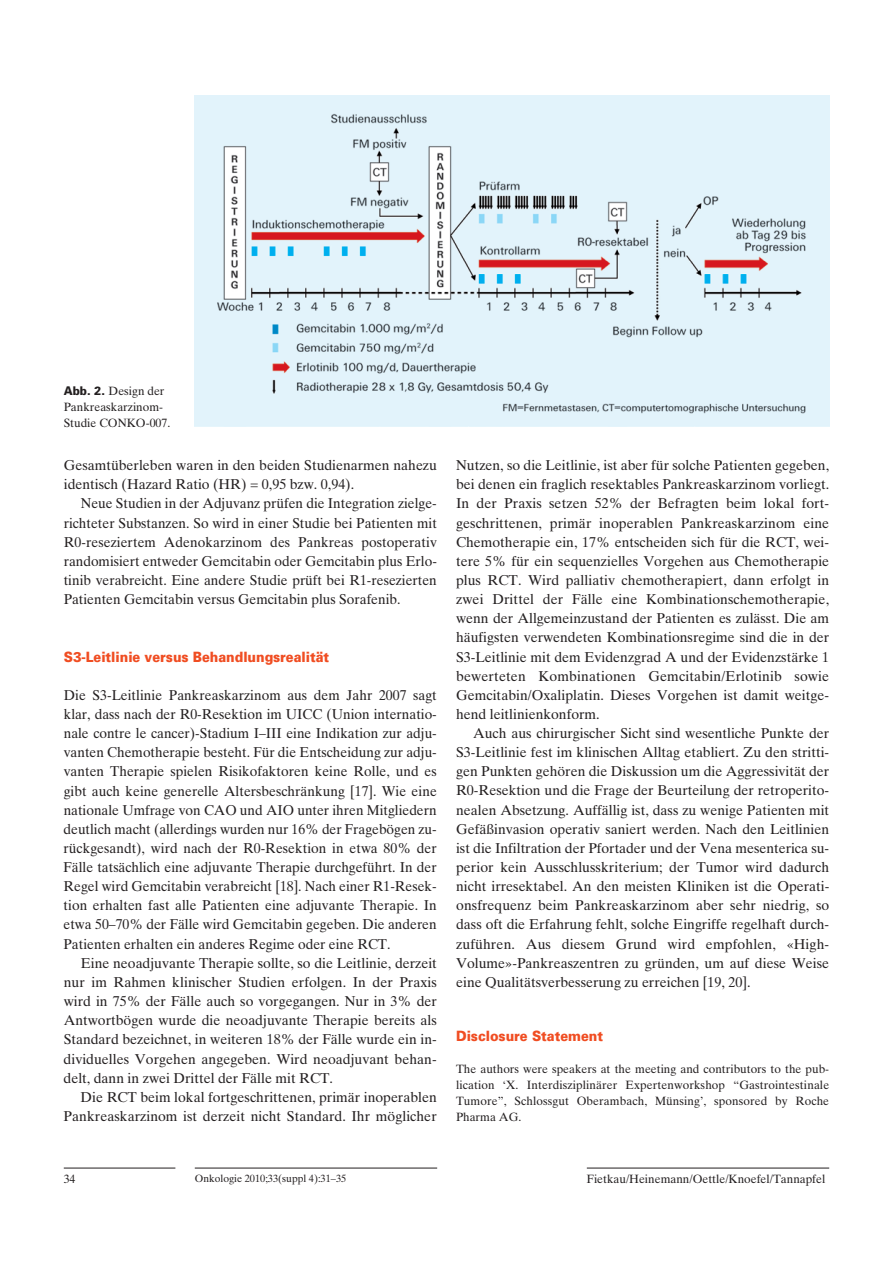
<style>
.page{position:relative;width:893px;height:1263px;background:#fff}
.page>*{position:absolute;margin:0;border:0;box-sizing:border-box;transform-origin:0 0}
.t1{font:14.25px/19.2px "Times Ten";color:#231f20;text-align:justify}
.t2{font:14.25px/19.2px "Times Ten";color:#231f20;text-align:justify;scale:.96 1}
.t3{font:900 14.25px "Univers";color:#f04d22;scale:.9 1}
.t4{font:12px/15.9px "Times Ten";color:#231f20;text-align:justify}
.t5{font:10.5px "Times Ten";color:#231f20}
.s1{font-family:"Univers";font-weight:900}
</style>
<div class="page">
<hr style="left:64px;top:1168px;width:111px;height:1px;background:#231f20">
<hr style="left:195px;top:1168px;width:242px;height:1px;background:#231f20">
<hr style="left:587px;top:1168px;width:242px;height:1px;background:#231f20">
<img style="left:195px;top:96px;width:634px;height:331px">
<p class="t4" style="left:64px;top:383px;width:108px;text-align:left"><span class="s1">Abb. 2.</span> Design der<br>Pankreaskarzinom-<br>Studie CONKO-007.</p>
<p class="t1" style="left:64px;top:455px;width:375px">Gesamtüberleben waren in den beiden Studienarmen nahezu identisch (Hazard Ratio (HR) = 0,95 bzw. 0,94).</p>
<p class="t2" style="left:64px;top:494px;width:390px;text-indent:17px">Neue Studien in der Adjuvanz prüfen die Integration zielge&shy;richteter Substanzen. So wird in einer Studie bei Patienten mit R0-reseziertem Adenokarzinom des Pankreas postoperativ randomisiert entweder Gemcitabin oder Gemcitabin plus Erlo&shy;tinib verabreicht. Eine andere Studie prüft bei R1-resezierten Patienten Gemcitabin versus Gemcitabin plus Sorafenib.</p>
<p class="t3" style="left:64px;top:648px;width:296px">S3-Leitlinie versus Behandlungsrealität</p>
<p class="t2" style="left:64px;top:685px;width:390px">Die S3-Leitlinie Pankreaskarzinom aus dem Jahr 2007 sagt klar, dass nach der R0-Resektion im UICC (Union internatio&shy;nale contre le cancer)-Stadium I–III eine Indikation zur adju&shy;vanten Chemotherapie besteht. Für die Entscheidung zur adju&shy;vanten Therapie spielen Risikofaktoren keine Rolle, und es gibt auch keine generelle Altersbeschränkung [17]. Wie eine nationale Umfrage von CAO und AIO unter ihren Mitgliedern deutlich macht (allerdings wurden nur 16% der Fragebögen zu&shy;rückgesandt), wird nach der R0-Resektion in etwa 80% der Fälle tatsächlich eine adjuvante Therapie durchgeführt. In der Regel wird Gemcitabin verabreicht [18]. Nach einer R1-Resek&shy;tion erhalten fast alle Patienten eine adjuvante Therapie. In etwa 50–70% der Fälle wird Gemcitabin gegeben. Die anderen Patienten erhalten ein anderes Regime oder eine RCT.</p>
<p class="t1" style="left:64px;top:953px;width:375px;text-indent:17px">Eine neoadjuvante Therapie sollte, so die Leitlinie, derzeit nur im Rahmen klinischer Studien erfolgen. In der Praxis wird in 75% der Fälle auch so vorgegangen. Nur in 3% der Antwortbögen wurde die neoadjuvante Therapie bereits als Standard bezeichnet, in weiteren 18% der Fälle wurde ein in&shy;dividuelles Vorgehen angegeben. Wird neoadjuvant behan&shy;delt, dann in zwei Drittel der Fälle mit RCT.</p>
<p class="t1" style="left:64px;top:1087px;width:375px;text-align:right">Die RCT beim lokal fortgeschrittenen, primär inoperablen<br>Pankreaskarzinom ist derzeit nicht Standard. Ihr möglicher</p>
<p class="t1" style="left:456px;top:455px;width:375px">Nutzen, so die Leitlinie, ist aber für solche Patienten gegeben, bei denen ein fraglich resektables Pankreaskarzinom vorliegt.<br>In der Praxis setzen 52% der Befragten beim lokal fort&shy;geschrittenen, primär inoperablen Pankreaskarzinom eine Chemotherapie ein, 17% entscheiden sich für die RCT, wei&shy;tere 5% für ein sequenzielles Vorgehen aus Chemotherapie plus RCT. Wird palliativ chemotherapiert, dann erfolgt in zwei Drittel der Fälle eine Kombinationschemotherapie, wenn der Allgemeinzustand der Patienten es zulässt. Die am häufigsten verwendeten Kombinationsregime sind die in der S3-Leitlinie mit dem Evidenzgrad A und der Evidenzstärke 1 bewerteten Kombinationen Gemcitabin/Erlotinib sowie Gemcitabin/Oxaliplatin. Dieses Vorgehen ist damit weitge&shy;hend leitlinienkonform.</p>
<p class="t1" style="left:456px;top:723px;width:375px;text-indent:17px">Auch aus chirurgischer Sicht sind wesentliche Punkte der S3-Leitlinie fest im klinischen Alltag etabliert. Zu den stritti&shy;gen Punkten gehören die Diskussion um die Aggressivität der R0-Resektion und die Frage der Beurteilung der retroperito&shy;nealen Absetzung. Auffällig ist, dass zu wenige Patienten mit Gefäßinvasion operativ saniert werden. Nach den Leitlinien ist die Infiltration der Pfortader und der Vena mesenterica su&shy;perior kein Ausschlusskriterium; der Tumor wird dadurch nicht irresektabel. An den meisten Kliniken ist die Operati&shy;onsfrequenz beim Pankreaskarzinom aber sehr niedrig, so dass oft die Erfahrung fehlt, solche Eingriffe regelhaft durch&shy;zuführen. Aus diesem Grund wird empfohlen, «High-Volume»-Pankreaszentren zu gründen, um auf diese Weise eine Qualitätsverbesserung zu erreichen [19, 20].</p>
<p class="t3" style="left:456px;top:1027px;width:165px">Disclosure Statement</p>
<p class="t4" style="left:456px;top:1061px;width:375px">The authors were speakers at the meeting and contributors to the pub&shy;lication ‘X. Interdisziplinärer Expertenworkshop “Gastrointestinale Tumore”, Schlossgut Oberambach, Münsing’, sponsored by Roche Pharma AG.</p>
<p class="t4" style="left:64px;top:1171px;width:13px">34</p>
<p class="t5" style="left:195px;top:1172px;width:153px">Onkologie 2010;33(suppl 4):31–35</p>
<p class="t4" style="left:587px;top:1171px;width:240px">Fietkau/Heinemann/Oettle/Knoefel/Tannapfel</p>
</div>
